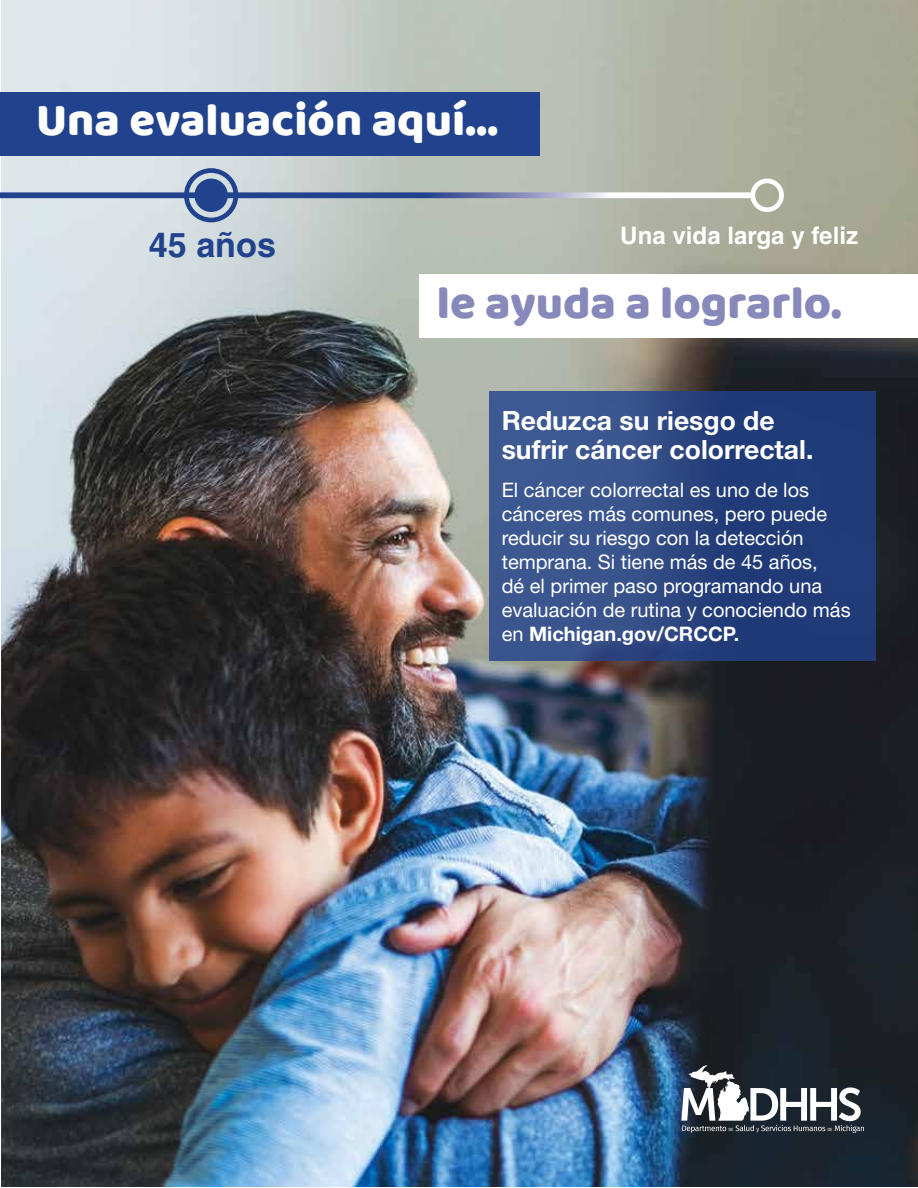
<style>
.page{position:relative;width:918px;height:1188px;background:#fff}
.page>*{position:absolute;margin:0;border:0;box-sizing:border-box;transform-origin:0 0}
.t1{font:46.8px "Baloo";color:#fff}
.t2{font:46.8px "Baloo";color:#8689b9}
.t3{font:700 34.2px "Helvetica LT Std";color:#21428d}
.t4{font:700 26.55px/29px "Helvetica Neue LT Pro";color:#fff}
.t5{font:700 24.15px "Helvetica LT Std";color:#fff}
.t6{font:19.95px/24px "Helvetica Neue LT Pro";color:#fff}
.s1{font-weight:700}
</style>
<div class="page">
<img style="left:2px;top:0;width:916px;height:1187px">
<div style="left:419px;top:274px;width:499px;height:64px;background:#fff"></div>
<div style="left:0;top:93px;width:539px;height:63px;background:#21428d"></div>
<div style="left:489px;top:392px;width:387px;height:270px;background:linear-gradient(to right,#415c94,#193371)"></div>
<svg style="left:681px;top:1065px;width:183px;height:68px"></svg>
<svg style="left:0;top:192px;width:750px;height:6px"></svg>
<div style="left:184px;top:168px;width:54px;height:54px;border:5px solid #21428d;border-radius:50%"></div>
<div style="left:194px;top:179px;width:34px;height:33px;background:#21428d;border-radius:50%"></div>
<div style="left:750px;top:179px;width:34px;height:33px;border:5px solid #fff;border-radius:50%"></div>
<p class="t1" style="left:36px;top:92px;width:464px">Una evaluación aquí…</p>
<p class="t3" style="left:149px;top:224px;width:129px">45 años</p>
<p class="t5" style="left:620px;top:221px;width:239px">Una vida larga y feliz</p>
<p class="t2" style="left:437px;top:275px;width:407px">le ayuda a lograrlo.</p>
<p class="t4" style="left:502px;top:405px;width:313px">Reduzca su riesgo de sufrir cáncer colorrectal.</p>
<p class="t6" style="left:502px;top:478px;width:351px">El cáncer colorrectal es uno de los cánceres más comunes, pero puede reducir su riesgo con la detección temprana. Si tiene más de 45 años,<br>dé el primer paso programando una evaluación de rutina y conociendo más en <span class="s1">Michigan.gov/CRCCP.</span></p>
</div>
